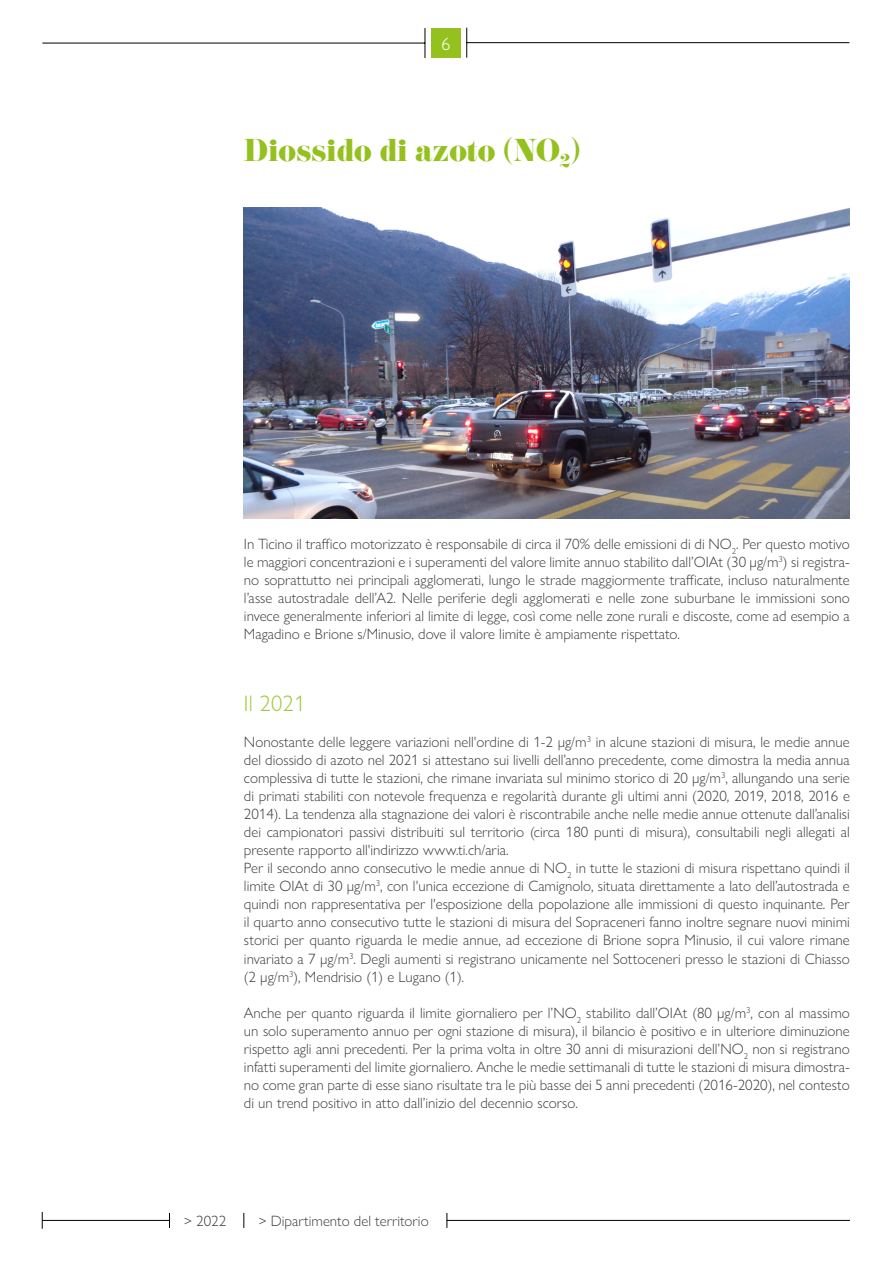
<style>
.page{position:relative;width:893px;height:1263px;background:#fff}
.page>*{position:absolute;margin:0;border:0;box-sizing:border-box;transform-origin:0 0}
.t1{font:27.6px "Eloquent JF Pro";color:#95c11f}
.t2{font:300 22.5px "Gill Sans Nova";color:#a2c73a}
.t3{font:300 18px "Gill Sans Nova";color:#fff}
.t4{font:300 15px/18px "Gill Sans Nova";color:#3c3c3b;text-align:justify}
</style>
<div class="page">
<img style="left:244px;top:207px;width:606px;height:312px">
<div style="left:431px;top:28px;width:30px;height:29px;background:#95c11f"></div>
<hr style="left:42px;top:43px;width:383px;height:1px;background:#000">
<hr style="left:425px;top:28px;width:1px;height:30px;background:#000">
<hr style="left:467px;top:42px;width:382px;height:1px;background:#000">
<hr style="left:466px;top:28px;width:1px;height:30px;background:#000">
<hr style="left:447px;top:1220px;width:403px;height:1px;background:#000">
<svg style="left:447px;top:1213px;width:1px;height:15px"></svg>
<hr style="left:42px;top:1220px;width:127px;height:1px;background:#000">
<svg style="left:169px;top:1213px;width:1px;height:15px"></svg>
<svg style="left:244px;top:1213px;width:1px;height:15px"></svg>
<svg style="left:42px;top:1212px;width:1px;height:17px"></svg>
<p class="t3" style="left:441px;top:33px;width:10px">6</p>
<h1 class="t1" style="left:244px;top:135px;width:337px">Diossido di azoto (NO<sub>2</sub>)</h1>
<p class="t4" style="left:244px;top:535px;width:607px">In Ticino il traffico motorizzato è responsabile di circa il 70% delle emissioni di di NO<sub>2</sub>. Per questo motivo le maggiori concentrazioni e i superamenti del valore limite annuo stabilito dall’OIAt (30 µg/m<sup>3</sup>) si registra&shy;no soprattutto nei principali agglomerati, lungo le strade maggiormente trafficate, incluso naturalmente l’asse autostradale dell’A2. Nelle periferie degli agglomerati e nelle zone suburbane le immissioni sono invece generalmente inferiori al limite di legge, così come nelle zone rurali e discoste, come ad esempio a Magadino e Brione s/Minusio, dove il valore limite è ampiamente rispettato.</p>
<h2 class="t2" style="left:244px;top:690px;width:63px">Il 2021</h2>
<p class="t4" style="left:244px;top:733px;width:607px;text-align:left">Nonostante delle leggere variazioni nell'ordine di 1-2 µg/m<sup>3</sup> in alcune stazioni di misura, le medie annue del diossido di azoto nel 2021 si attestano sui livelli dell’anno precedente, come dimostra la media annua complessiva di tutte le stazioni, che rimane invariata sul minimo storico di 20 µg/m<sup>3</sup>, allungando una serie di primati stabiliti con notevole frequenza e regolarità durante gli ultimi anni (2020, 2019, 2018, 2016 e 2014). La tendenza alla stagnazione dei valori è riscontrabile anche nelle medie annue ottenute dall’analisi dei campionatori passivi distribuiti sul territorio (circa 180 punti di misura), consultabili negli allegati al presente rapporto all'indirizzo www.ti.ch/aria.<br>Per il secondo anno consecutivo le medie annue di NO<sub>2</sub> in tutte le stazioni di misura rispettano quindi il limite OIAt di 30 µg/m<sup>3</sup>, con l'unica eccezione di Camignolo, situata direttamente a lato dell’autostrada e quindi non rappresentativa per l'esposizione della popolazione alle immissioni di questo inquinante. Per il quarto anno consecutivo tutte le stazioni di misura del Sopraceneri fanno inoltre segnare nuovi minimi storici per quanto riguarda le medie annue, ad eccezione di Brione sopra Minusio, il cui valore rimane invariato a 7 µg/m<sup>3</sup>. Degli aumenti si registrano unicamente nel Sottoceneri presso le stazioni di Chiasso (2 µg/m<sup>3</sup>), Mendrisio (1) e Lugano (1).</p>
<p class="t4" style="left:244px;top:1003px;width:607px">Anche per quanto riguarda il limite giornaliero per l’NO<sub>2</sub> stabilito dall’OIAt (80 µg/m<sup>3</sup>, con al massimo un solo superamento annuo per ogni stazione di misura), il bilancio è positivo e in ulteriore diminuzione rispetto agli anni precedenti. Per la prima volta in oltre 30 anni di misurazioni dell’NO<sub>2</sub> non si registrano infatti superamenti del limite giornaliero. Anche le medie settimanali di tutte le stazioni di misura dimostra&shy;no come gran parte di esse siano risultate tra le più basse dei 5 anni precedenti (2016-2020), nel contesto di un trend positivo in atto dall’inizio del decennio scorso.</p>
<p class="t4" style="left:184px;top:1211px;width:43px">&gt; 2022</p>
<p class="t4" style="left:259px;top:1211px;width:171px">&gt; Dipartimento del territorio</p>
</div>
